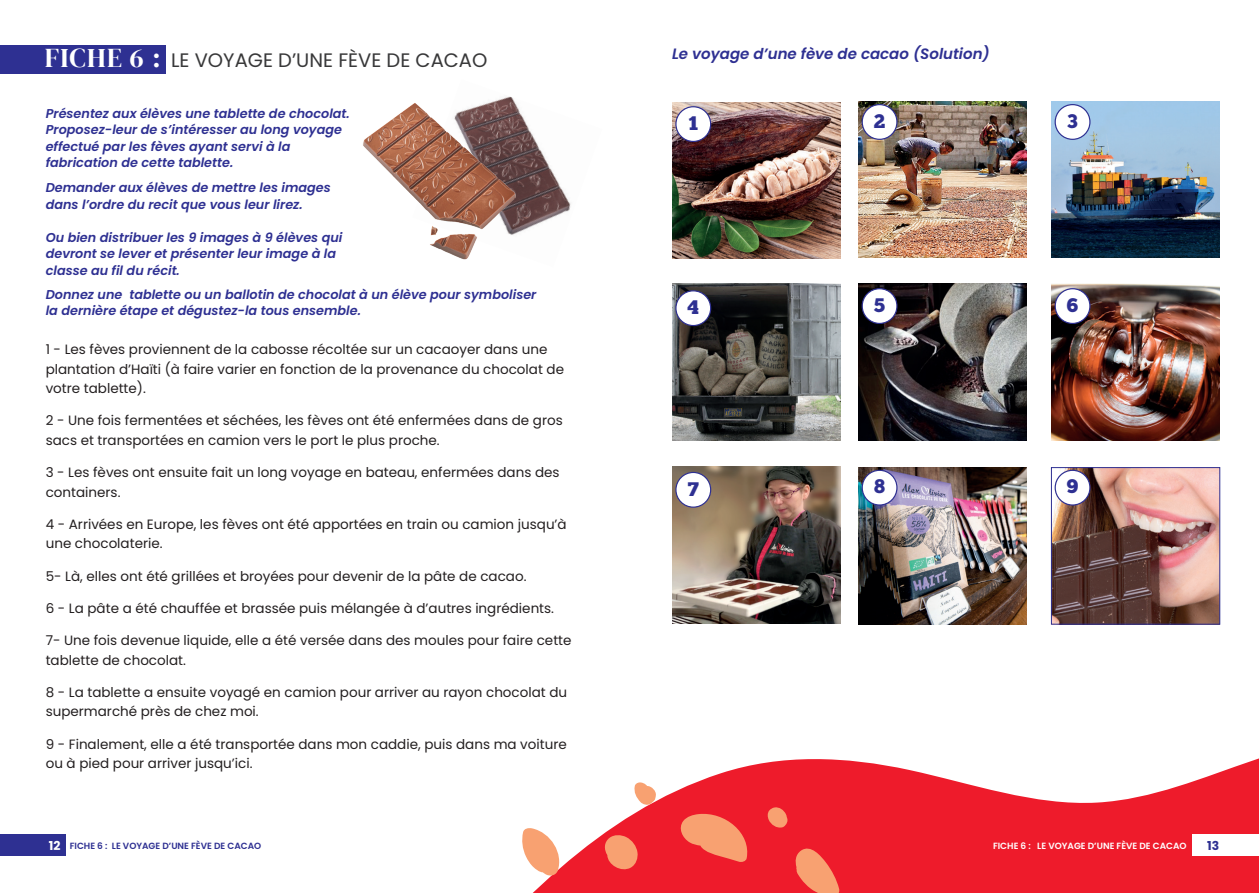
<style>
.page{position:relative;width:1259px;height:893px;background:#fff}
.page>*{position:absolute;margin:0;border:0;box-sizing:border-box;transform-origin:0 0}
.t1{font:19.65px "Chunk Five";color:#2e3092}
.t2{font:19.5px "Poppins";color:#383839}
.t3{font:italic 600 15px "Poppins";color:#2e3092}
.t4{font:13.5px/19.5px "Poppins";color:#231f20}
.t5{font:italic 600 12.9px/16.5px "Poppins";color:#2e3092}
.t6{font:700 12.3px "Poppins";color:#2e3092}
.t7{font:600 9px "Poppins";color:#2e3092}
.t8{font:600 9px "Poppins";color:#fff}
.s1{font-family:"DM Serif Display";font-size:27px;color:#fff}
.s2{font-weight:700;font-size:12.3px;color:#fff}
</style>
<div class="page">
<svg style="left:533px;top:758px;width:726px;height:135px;fill:#ee1b2b"></svg>
<svg style="left:677px;top:811px;width:74px;height:52px;background:#f36451"></svg>
<svg style="left:795px;top:844px;width:44px;height:49px;background:#f36954"></svg>
<svg style="left:604px;top:834px;width:34px;height:39px"></svg>
<svg style="left:522px;top:828px;width:41px;height:49px"></svg>
<svg style="left:633px;top:782px;width:23px;height:24px"></svg>
<svg style="left:767px;top:807px;width:20px;height:22px"></svg>
<div style="left:0;top:834px;width:66px;height:22px;background:#2e3092"></div>
<div style="left:1192px;top:834px;width:67px;height:22px;background:#fff"></div>
<div style="left:0;top:45px;width:166px;height:28px;background:#2e3092"></div>
<img style="left:672px;top:284px;width:168px;height:156px">
<img style="left:858px;top:101px;width:168px;height:157px">
<img style="left:1051px;top:284px;width:168px;height:156px">
<img style="left:858px;top:284px;width:168px;height:156px">
<img style="left:672px;top:102px;width:168px;height:157px">
<img style="left:858px;top:468px;width:168px;height:156px">
<img style="left:1053px;top:469px;width:165px;height:153px">
<div style="left:1051px;top:467px;width:169px;height:157px;border:1px solid #2e3092"></div>
<img style="left:1051px;top:101px;width:168px;height:157px">
<img style="left:672px;top:466px;width:168px;height:157px">
<div style="left:676px;top:107px;width:34px;height:34px;background:#fff;border-radius:50%"></div>
<div style="left:675px;top:106px;width:36px;height:36px;border:1px solid #2e3092;border-radius:50%"></div>
<div style="left:676px;top:291px;width:34px;height:35px;background:#fff;border-radius:50%"></div>
<div style="left:675px;top:290px;width:36px;height:36px;border:1px solid #2e3092;border-radius:50%"></div>
<div style="left:676px;top:472px;width:34px;height:35px;background:#fff;border-radius:50%"></div>
<div style="left:675px;top:472px;width:36px;height:36px;border:1px solid #2e3092;border-radius:50%"></div>
<div style="left:862px;top:105px;width:35px;height:34px;background:#fff;border-radius:50%"></div>
<div style="left:861px;top:104px;width:36px;height:36px;border:1px solid #2e3092;border-radius:50%"></div>
<div style="left:862px;top:289px;width:35px;height:34px;background:#fff;border-radius:50%"></div>
<div style="left:861px;top:288px;width:36px;height:36px;border:1px solid #2e3092;border-radius:50%"></div>
<div style="left:862px;top:470px;width:35px;height:35px;background:#fff;border-radius:50%"></div>
<div style="left:861px;top:470px;width:36px;height:36px;border:1px solid #2e3092;border-radius:50%"></div>
<div style="left:1055px;top:470px;width:35px;height:35px;background:#fff;border-radius:50%"></div>
<div style="left:1054px;top:470px;width:36px;height:36px;border:1px solid #2e3092;border-radius:50%"></div>
<div style="left:1055px;top:105px;width:35px;height:34px;background:#fff;border-radius:50%"></div>
<div style="left:1054px;top:104px;width:36px;height:36px;border:1px solid #2e3092;border-radius:50%"></div>
<div style="left:1055px;top:289px;width:35px;height:34px;background:#fff;border-radius:50%"></div>
<div style="left:1054px;top:288px;width:36px;height:36px;border:1px solid #2e3092;border-radius:50%"></div>
<img style="left:502px;top:96px;width:69px;height:128px">
<img style="left:363px;top:99px;width:174px;height:161px">
<h2 class="t2" style="left:45px;top:49px;width:444px"><span class="s1">FICHE 6 :</span> LE VOYAGE D’UNE FÈVE DE CACAO</h2>
<p class="t3" style="left:672px;top:45px;width:319px">Le voyage d’une fève de cacao (Solution)</p>
<p class="t5" style="left:46px;top:105px;width:306px">Présentez aux élèves une tablette de chocolat.<br>Proposez-leur de s’intéresser au long voyage effectué par les fèves ayant servi à la fabrication de cette tablette.</p>
<p class="t5" style="left:46px;top:179px;width:286px">Demander aux élèves de mettre les images dans l’ordre du recit que vous leur lirez.</p>
<p class="t5" style="left:46px;top:229px;width:298px">Ou bien distribuer les 9 images à 9 élèves qui devront se lever et présenter leur image à la classe au fil du récit.</p>
<p class="t5" style="left:46px;top:286px;width:492px">Donnez une tablette ou un ballotin de chocolat à un élève pour symboliser la dernière étape et dégustez-la tous ensemble.</p>
<p class="t4" style="left:46px;top:340px;width:520px">1 - Les fèves proviennent de la cabosse récoltée sur un cacaoyer dans une plantation d’Haïti (à faire varier en fonction de la provenance du chocolat de votre tablette).</p>
<p class="t4" style="left:46px;top:411px;width:518px">2 - Une fois fermentées et séchées, les fèves ont été enfermées dans de gros sacs et transportées en camion vers le port le plus proche.</p>
<p class="t4" style="left:46px;top:463px;width:515px">3 - Les fèves ont ensuite fait un long voyage en bateau, enfermées dans des containers.</p>
<p class="t4" style="left:46px;top:514px;width:522px">4 - Arrivées en Europe, les fèves ont été apportées en train ou camion jusqu’à une chocolaterie.</p>
<p class="t4" style="left:46px;top:566px;width:482px">5- Là, elles ont été grillées et broyées pour devenir de la pâte de cacao.</p>
<p class="t4" style="left:46px;top:598px;width:510px">6 - La pâte a été chauffée et brassée puis mélangée à d’autres ingrédients.</p>
<p class="t4" style="left:46px;top:631px;width:527px">7- Une fois devenue liquide, elle a été versée dans des moules pour faire cette tablette de chocolat.</p>
<p class="t4" style="left:46px;top:682px;width:523px">8 - La tablette a ensuite voyagé en camion pour arriver au rayon chocolat du supermarché près de chez moi.</p>
<p class="t4" style="left:46px;top:734px;width:522px">9 - Finalement, elle a été transportée dans mon caddie, puis dans ma voiture ou à pied pour arriver jusqu’ici.</p>
<h1 class="t1" style="left:688px;top:111px;width:11px">1</h1>
<h1 class="t1" style="left:687px;top:295px;width:13px">4</h1>
<h1 class="t1" style="left:688px;top:477px;width:13px">7</h1>
<h1 class="t1" style="left:874px;top:109px;width:13px">2</h1>
<h1 class="t1" style="left:874px;top:293px;width:13px">5</h1>
<h1 class="t1" style="left:1067px;top:109px;width:12px">3</h1>
<h1 class="t1" style="left:1067px;top:293px;width:13px">6</h1>
<h1 class="t1" style="left:874px;top:475px;width:12px">8</h1>
<h1 class="t1" style="left:1066px;top:475px;width:13px">9</h1>
<p class="t7" style="left:49px;top:841px;width:214px"><span class="s2">12</span> FICHE 6 : LE VOYAGE D’UNE FÈVE DE CACAO</p>
<p class="t8" style="left:993px;top:841px;width:195px">FICHE 6 : LE VOYAGE D’UNE FÈVE DE CACAO</p>
<p class="t6" style="left:1207px;top:838px;width:14px">13</p>
</div>
